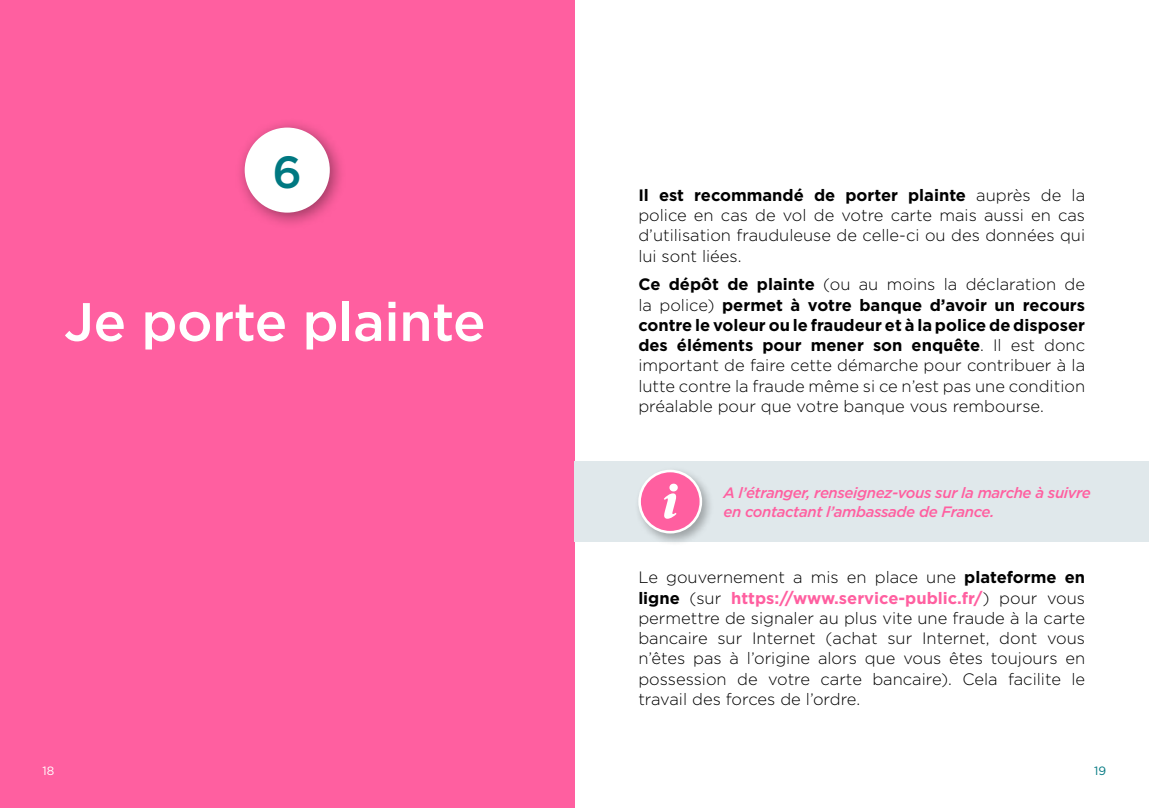
<style>
.page{position:relative;width:1149px;height:808px;background:#fff}
.page>*{position:absolute;margin:0;border:0;box-sizing:border-box;transform-origin:0 0}
.H1_-_chapitres{font:500 54px "Gotham";letter-spacing:-.01em;color:#fff}
.t1{font:500 45px "Gotham";color:#007881}
.Texte_puce{font:300 16.5px/20.2px "Gotham";color:#000;text-align:justify}
.info_texte{font:italic 500 15px/19.5px "Gotham";letter-spacing:-.025em;color:#ff5fa0}
.t2{font:12px "Gotham";color:#fff}
.t3{font:12px "Gotham";color:#007881}
.s1{font-weight:700}
.s2{font-weight:700;color:#ff5fa0}
</style>
<div class="page">
<div style="left:0;top:0;width:574px;height:808px;background:#ff5fa0"></div>
<div style="left:233px;top:116px;width:114px;height:114px;background:#000;opacity:.4"></div>
<div style="left:244px;top:128px;width:86px;height:85px;background:#fff;border-radius:50%"></div>
<div style="left:574px;top:461px;width:574px;height:81px;background:#e0e8eb"></div>
<div style="left:634px;top:466px;width:80px;height:79px;background:#000;opacity:.3"></div>
<div style="left:639px;top:471px;width:61px;height:61px;background:#ff5fa0;border-radius:50%"></div>
<div style="left:638px;top:470px;width:64px;height:63px;border:3px solid #fff;border-radius:50%"></div>
<svg style="left:664px;top:484px;width:13px;height:35px"></svg>
<h2 class="t1" style="left:272px;top:143px;width:31px">6</h2>
<h1 class="H1_-_chapitres" style="left:64px;top:286px;width:423px">Je porte plainte</h1>
<p class="Texte_puce" style="left:638px;top:184px;width:448px"><span class="s1">Il est recommandé de porter plainte</span> auprès de la police en cas de vol de votre carte mais aussi en cas d’utilisation frauduleuse de celle-ci ou des données qui lui sont liées.</p>
<p class="Texte_puce" style="left:638px;top:274px;width:448px"><span class="s1">Ce dépôt de plainte</span> (ou au moins la déclaration de la police) <span class="s1">permet à votre banque d’avoir un recours contre le voleur ou le fraudeur et à la police de disposer des éléments pour mener son enquête</span>. Il est donc important de faire cette démarche pour contribuer à la lutte contre la fraude même si ce n’est pas une condition préalable pour que votre banque vous rembourse.</p>
<p class="info_texte" style="left:723px;top:483px;width:369px">A l’étranger, renseignez-vous sur la marche à suivre en contactant l’ambassade de France.</p>
<p class="Texte_puce" style="left:638px;top:567px;width:448px">Le gouvernement a mis en place une <span class="s1">plateforme en ligne</span> (sur <span class="s2">https://www.service-public.fr/</span>) pour vous permettre de signaler au plus vite une fraude à la carte bancaire sur Internet (achat sur Internet, dont vous n’êtes pas à l’origine alors que vous êtes toujours en possession de votre carte bancaire). Cela facilite le travail des forces de l’ordre.</p>
<p class="t2" style="left:43px;top:763px;width:13px">18</p>
<p class="t3" style="left:1093px;top:763px;width:14px">19</p>
</div>
